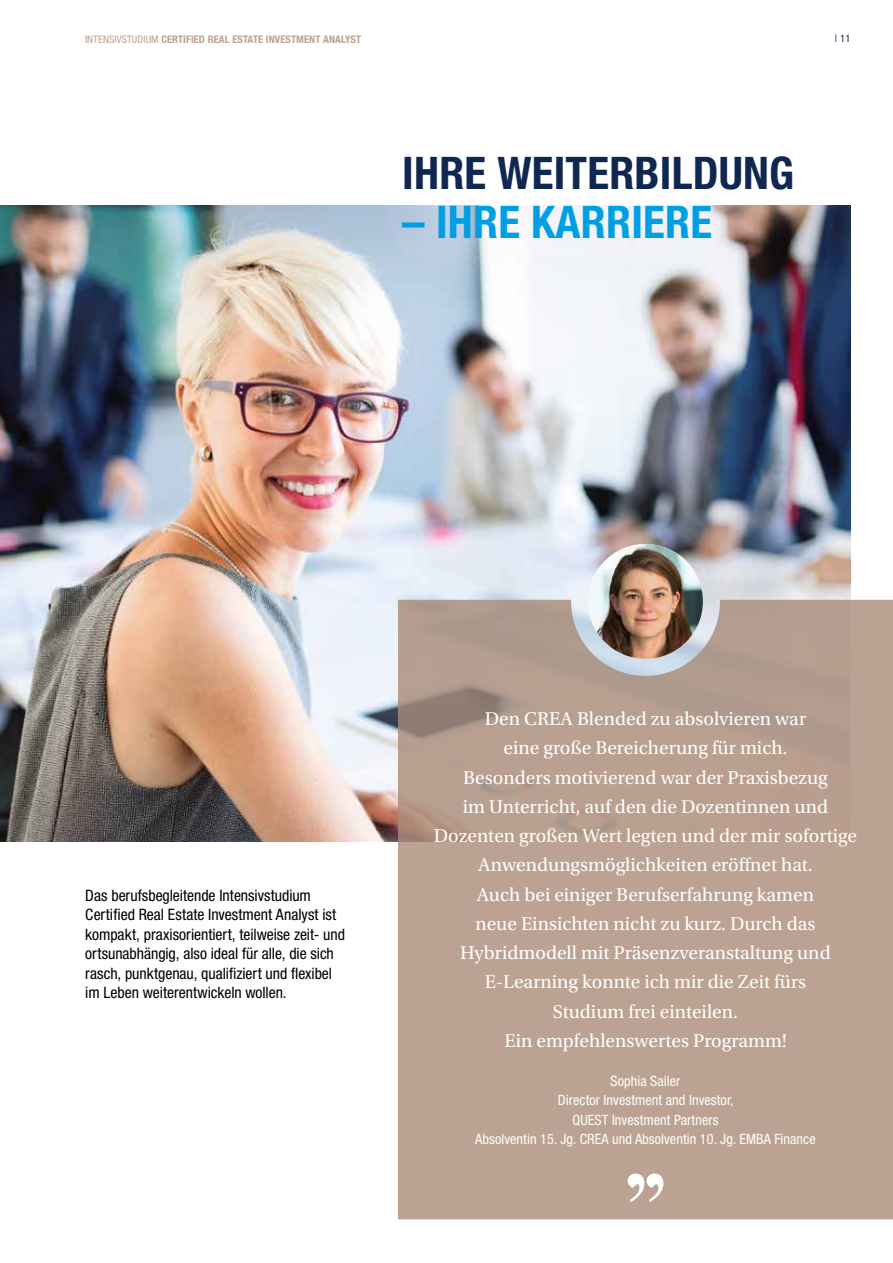
<style>
.page{position:relative;width:893px;height:1263px;background:#fff}
.page>*{position:absolute;margin:0;border:0;box-sizing:border-box;transform-origin:0 0}
.t1{font:700 condensed 45px "Helvetica Neue LT Pro";letter-spacing:.005em;color:#102851}
.t2{font:700 condensed 45px "Helvetica Neue LT Pro";letter-spacing:.005em;color:#009fe3}
.t3{font:19.5px/29.2px "Utopia Std";color:#fff;text-align:center}
.t4{font:condensed 15.75px/19.5px "Helvetica Neue LT Pro";color:#000}
.t5{font:condensed 14.25px/19.5px "Helvetica Neue LT Pro";letter-spacing:.005em;color:#fff;text-align:center}
.t6{font:700 condensed 10.5px "Helvetica Neue LT Pro";letter-spacing:.01em;color:#bba292}
.t7{font:condensed 10.5px "Helvetica Neue LT Pro";color:#102851}
.s1{font-weight:400}
</style>
<div class="page">
<img style="left:0;top:206px;width:850px;height:636px">
<svg style="left:365px;top:205px;width:479px;height:85px"></svg>
<svg style="left:398px;top:600px;width:495px;height:619px;fill:#bba292"></svg>
<svg style="left:628px;top:1173px;width:35px;height:29px"></svg>
<img style="left:588px;top:544px;width:115px;height:115px;border-radius:57px">
<p class="t6" style="left:85px;top:32px;width:278px"><span class="s1">INTENSIVSTUDIUM</span> CERTIFIED REAL ESTATE INVESTMENT ANALYST</p>
<p class="t7" style="left:835px;top:32px;width:17px">| 11</p>
<h1 class="t1" style="left:402px;top:146px;width:393px">IHRE WEITERBILDUNG</h1>
<h1 class="t2" style="left:402px;top:194px;width:311px">– IHRE KARRIERE</h1>
<p class="t4" style="left:85px;top:885px;width:261px">Das berufsbegleitende Intensivstudium Certified Real Estate Investment Analyst ist kompakt, praxisorientiert, teilweise zeit- und ortsunabhängig, also ideal für alle, die sich rasch, punktgenau, qualifiziert und flexibel im Leben weiterentwickeln wollen.</p>
<p class="t3" style="left:434px;top:704px;width:425px">Den CREA Blended zu absolvieren war<br>eine große Bereicherung für mich.<br>Besonders motivierend war der Praxisbezug<br>im Unterricht, auf den die Dozentinnen und Dozenten großen Wert legten und der mir sofortige Anwendungsmöglichkeiten eröffnet hat.<br>Auch bei einiger Berufserfahrung kamen<br>neue Einsichten nicht zu kurz. Durch das Hybridmodell mit Präsenzveranstaltung und E-Learning konnte ich mir die Zeit fürs<br>Studium frei einteilen.<br>Ein empfehlenswertes Programm!</p>
<p class="t5" style="left:475px;top:1071px;width:342px">Sophia Sailer<br>Director Investment and Investor,<br>QUEST Investment Partners<br>Absolventin 15. Jg. CREA und Absolventin 10. Jg. EMBA Finance</p>
</div>
